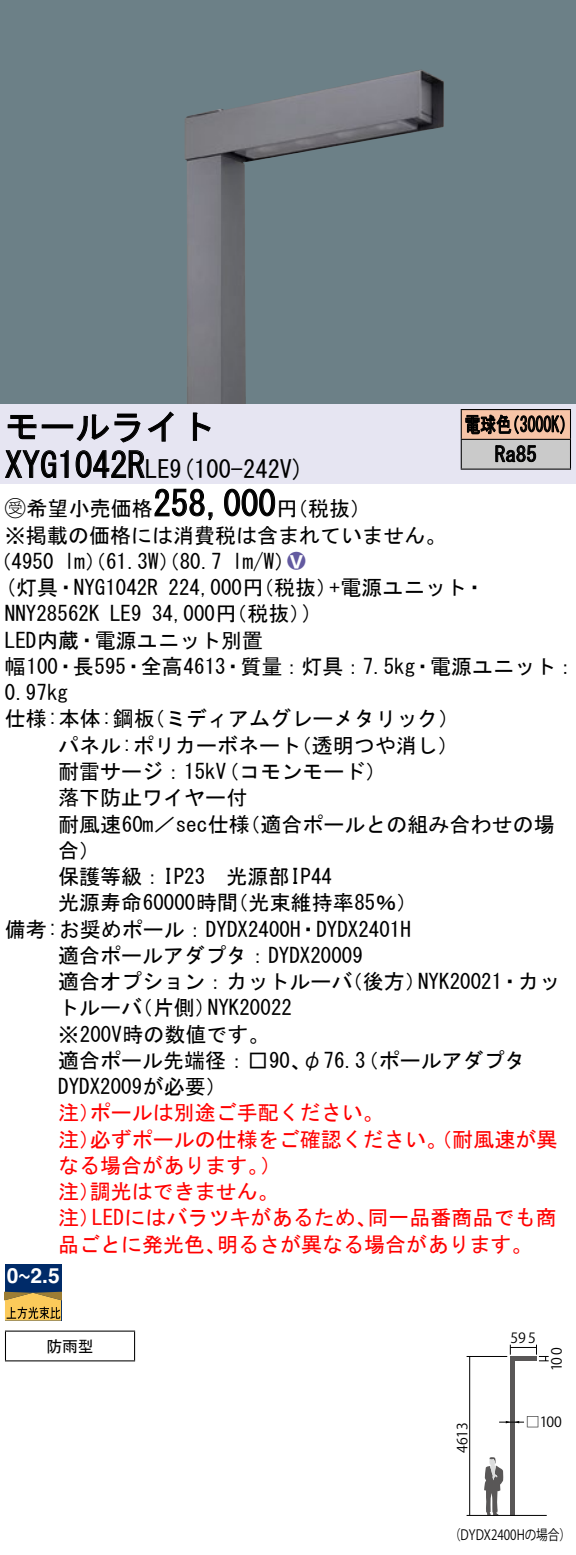
<style>
.page{position:relative;width:576px;height:1555px;background:#fff}
.page>*{position:absolute;margin:0;border:0;box-sizing:border-box;transform-origin:0 0}
.t1{font:35px "MS Gothic";color:#000}
.t2{font:24.5px "MS Gothic";color:#000}
.t3{font:21px/26.2px "MS Gothic";color:#000}
.t4{font:21px/26.2px "MS Gothic";color:#f00}
.t5{font:21px/29.8px "MS Gothic";color:#000;scale:.75 1}
.t6{font:700 21px "Helvetica";color:#fff}
.t7{font:21px "Ford Classification 1";color:#635aa0}
.t8{font:17.5px "Gothic MB101 Pro De Bold 90 pv RKSJ H";color:#fff;scale:.8 1}
.t9{font:15.75px "MS Gothic";color:#000}
.t10{font:14px "Gothic BBB Pro Medium 90 msp RKSJ H";color:#000}
.t11{font:14px "Gothic BBB Pro Medium 90 msp RKSJ H";color:#000;scale:.83 1}
.s1{font-size:35px}
.s2{font-family:"Ford Classification 1"}
.s3{color:#fff}
.s4{font-family:"Helvetica";font-weight:700;font-size:21px}
</style>
<div class="page">
<div style="left:0;top:0;width:575px;height:404px;background:#6c8087"></div>
<img style="left:185px;top:70px;width:259px;height:334px">
<div style="left:0;top:404px;width:575px;height:79px;background:#e6e5f2"></div>
<svg style="left:7px;top:415px;width:30px;height:25px"></svg>
<svg style="left:76px;top:413px;width:64px;height:30px"></svg>
<svg style="left:148px;top:411px;width:25px;height:31px"></svg>
<svg style="left:192px;top:412px;width:19px;height:29px"></svg>
<svg style="left:5px;top:450px;width:64px;height:28px"></svg>
<svg style="left:75px;top:450px;width:70px;height:28px"></svg>
<svg style="left:154px;top:488px;width:59px;height:32px"></svg>
<svg style="left:224px;top:488px;width:51px;height:29px"></svg>
<div style="left:5px;top:1264px;width:56px;height:56px;background:#002b69"></div>
<svg style="left:5px;top:1291px;width:56px;height:29px;background:#c39f4a"></svg>
<hr style="left:5px;top:1330px;width:130px;height:1px;background:#000">
<svg style="left:5px;top:1331px;width:1px;height:29px"></svg>
<svg style="left:134px;top:1331px;width:1px;height:29px"></svg>
<hr style="left:5px;top:1360px;width:130px;height:1px;background:#000">
<div style="left:461px;top:409px;width:109px;height:30px;background:#f7c4a7"></div>
<div style="left:461px;top:439px;width:109px;height:30px;background:#cacaca"></div>
<hr style="left:460px;top:409px;width:110px;height:1px;background:#000">
<hr style="left:569px;top:410px;width:2px;height:29px;background:#000">
<hr style="left:460px;top:439px;width:110px;height:1px;background:#000">
<hr style="left:569px;top:440px;width:2px;height:28px;background:#000">
<hr style="left:460px;top:468px;width:110px;height:2px;background:#000">
<svg style="left:460px;top:410px;width:104px;height:58px"></svg>
<hr style="left:510px;top:1356px;width:4px;height:159px;background:#595757">
<hr style="left:466px;top:1355px;width:41px;height:1px;background:#000">
<hr style="left:469px;top:1356px;width:1px;height:159px;background:#000">
<svg style="left:484px;top:1457px;width:19px;height:57px"></svg>
<hr style="left:466px;top:1514px;width:80px;height:1px;background:#000">
<svg style="left:499px;top:1420px;width:25px;height:3px"></svg>
<svg style="left:509px;top:1344px;width:39px;height:17px"></svg>
<h1 class="t1" style="left:5px;top:409px;width:212px">モールライト</h1>
<p class="t2" style="left:127px;top:456px;width:178px"><span class="s1">R</span>LE (9 100-242 (V</p>
<h1 class="t1" style="left:5px;top:447px;width:124px">XYG1042</h1>
<h1 class="t1" style="left:153px;top:486px;width:124px">258,000</h1>
<p class="t3" style="left:5px;top:495px;width:443px"><span class="s2">B</span>希望小売価格<br>※掲載の価格には消費税は含まれていません。</p>
<p class="t7" style="left:287px;top:550px;width:19px">2<span class="s3">8</span></p>
<p class="t3" style="left:276px;top:495px;width:96px">（円税抜(</p>
<p class="t3" style="left:232px;top:548px;width:64px">l m (W/</p>
<p class="t3" style="left:-9px;top:548px;width:65px">（4950</p>
<p class="t3" style="left:64px;top:548px;width:159px">lm）（61.3 ）（W 80.7</p>
<p class="t5" style="left:494px;top:409px;width:57px;text-indent:-30px">電球色<br>Ra85</p>
<p class="t5" style="left:504px;top:409px;width:96px">（3000 (K</p>
<p class="t3" style="left:5px;top:574px;width:154px">(灯具・NYG1042R</p>
<p class="t3" style="left:168px;top:574px;width:170px">224,000 （円税抜）</p>
<p class="t3" style="left:329px;top:574px;width:157px">+電源ユニット・</p>
<p class="t3" style="left:152px;top:600px;width:160px">34,000 （円税抜(</p>
<p class="t3" style="left:302px;top:600px;width:12px">(</p>
<p class="t3" style="left:5px;top:600px;width:96px">NNY28562K</p>
<p class="t3" style="left:5px;top:627px;width:259px">LED内蔵・電源ユニット別置</p>
<p class="t3" style="left:5px;top:653px;width:572px">幅100・長595・全高4613・質量：灯具：7.5kg・電源ユニット：</p>
<p class="t3" style="left:5px;top:679px;width:64px">0.97kg</p>
<p class="t3" style="left:144px;top:705px;width:316px">（ミディアムグレーメタリック(</p>
<p class="t3" style="left:110px;top:600px;width:33px">LE9</p>
<p class="t3" style="left:5px;top:705px;width:151px">仕様:本体:鋼板</p>
<p class="t3" style="left:218px;top:732px;width:169px;text-indent:-160px">パネル:ポリカーボネート<br>（コモンモード(</p>
<p class="t3" style="left:290px;top:732px;width:169px">（透明つや消し(</p>
<p class="t3" style="left:58px;top:758px;width:170px">耐雷サージ：15kV</p>
<p class="t3" style="left:58px;top:784px;width:191px">落下防止ワイヤー付</p>
<p class="t3" style="left:239px;top:810px;width:316px">（適合ポールとの組み合わせの場</p>
<p class="t3" style="left:58px;top:810px;width:193px">耐風速60 ／m sec仕様</p>
<p class="t3" style="left:58px;top:837px;width:43px">合(</p>
<p class="t3" style="left:58px;top:863px;width:275px">保護等級：IP23　光源部IP44</p>
<p class="t3" style="left:227px;top:889px;width:191px">（光束維持率85％(</p>
<p class="t3" style="left:58px;top:889px;width:181px">光源寿命60000時間</p>
<p class="t3" style="left:5px;top:915px;width:407px">備考:お奨めポール：DYDX2400 ・H DYDX2401H</p>
<p class="t3" style="left:58px;top:942px;width:306px">適合ポールアダプタ：DYDX20009</p>
<p class="t3" style="left:208px;top:968px;width:146px;text-indent:-150px">適合オプション：カットルーバ<br>NYK20022</p>
<p class="t3" style="left:342px;top:968px;width:85px">（後方）</p>
<p class="t3" style="left:418px;top:968px;width:143px">NYK20021・カッ</p>
<p class="t3" style="left:58px;top:994px;width:213px">トルーバ<br>※200V時の数値です。</p>
<p class="t3" style="left:132px;top:994px;width:85px">（片側）</p>
<p class="t3" style="left:357px;top:1047px;width:169px">（ポールアダプタ</p>
<p class="t3" style="left:58px;top:1047px;width:309px">適合ポール先端径：□90 φ、 76.3<br>DYDX2009が必要(</p>
<p class="t4" style="left:90px;top:1099px;width:295px">ポールは別途ご手配ください。</p>
<p class="t4" style="left:90px;top:1099px;width:469px;text-indent:-32px">注）<br>必ずポールの仕様をご確認ください。（耐風速が異</p>
<p class="t4" style="left:58px;top:1125px;width:43px">注）</p>
<p class="t4" style="left:90px;top:1152px;width:190px;text-indent:-32px">なる場合があります。調光はできません。</p>
<p class="t4" style="left:260px;top:1152px;width:22px">(</p>
<p class="t4" style="left:58px;top:1178px;width:43px">注）</p>
<p class="t4" style="left:92px;top:1204px;width:286px">LEDにはバラツキがあるため、</p>
<p class="t4" style="left:367px;top:1204px;width:190px">同一品番商品でも商</p>
<p class="t4" style="left:58px;top:1204px;width:43px">注）</p>
<p class="t4" style="left:58px;top:1230px;width:169px">品ごとに発光色、</p>
<p class="t4" style="left:217px;top:1230px;width:317px">明るさが異なる場合があります。</p>
<p class="t8" style="left:7px;top:1261px;width:32px">~<span class="s4">0</span></p>
<p class="t6" style="left:30px;top:1258px;width:31px">2.5</p>
<p class="t9" style="left:46px;top:1338px;width:49px">防雨型</p>
<p class="t10" style="left:454px;top:1452px;width:32px;rotate:-90deg">4613</p>
<p class="t10" style="left:510px;top:1329px;width:27px">595</p>
<p class="t10" style="left:548px;top:1370px;width:25px;rotate:-90deg">100</p>
<p class="t10" style="left:525px;top:1414px;width:38px">□100</p>
<p class="t11" style="left:449px;top:1527px;width:148px">（DYDX2400Hの場合(</p>
</div>
